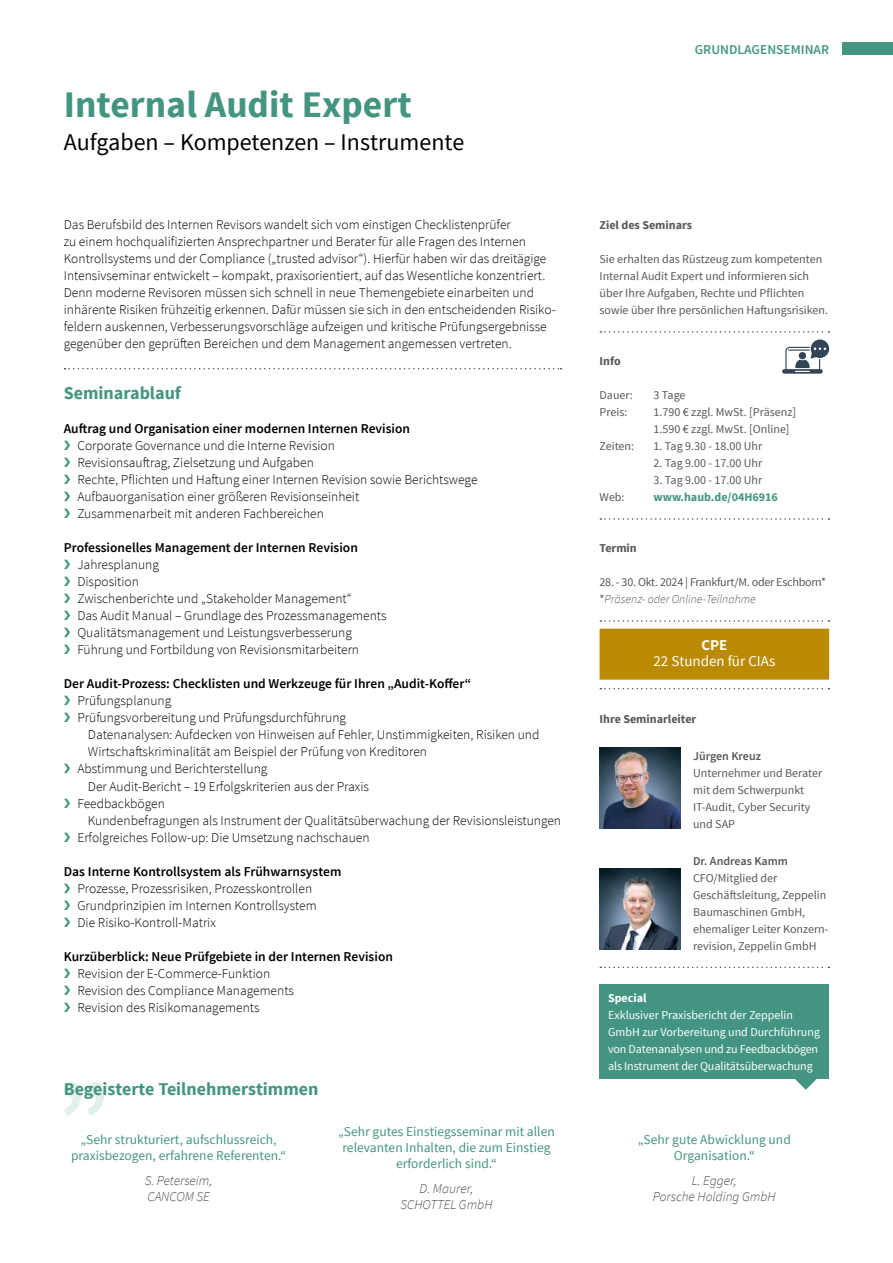
<style>
.page{position:relative;width:893px;height:1263px;background:#fff}
.page>*{position:absolute;margin:0;border:0;box-sizing:border-box;transform-origin:0 0}
.t1{font:700 37.5px "Source Sans Pro";color:#439582}
.t2{font:24px "Source Sans Pro";color:#000}
.t3{font:700 18px "Source Sans Pro";color:#439582}
.t4{font:15px "Source Sans Pro";color:#fff}
.t5{font:700 15px "Source Sans Pro";color:#fff}
.t6{font:300 13.5px/17px "Source Sans Pro";color:#000}
.t7{font:13.5px/16.2px "Source Sans Pro";color:#439582;text-align:center}
.t8{font:600 13.5px/17px "Source Sans Pro";color:#000}
.t9{font:italic 300 13.5px/16.2px "Source Sans Pro";color:#4a4a49;text-align:center}
.t10{font:600 13.5px "Source Sans Pro";color:#439582}
.t11{font:12px/17px "Source Sans Pro";color:#575756}
.t12{font:12px/17px "Source Sans Pro";letter-spacing:-.01em;color:#fff}
.t13{font:12px/17px "Source Sans Pro";letter-spacing:-.02em;color:#575756}
.t14{font:700 12px "Source Sans Pro";color:#575756}
.t15{font:600 12px "Source Sans Pro";color:#575756}
.t16{font:700 12px "Source Sans Pro";color:#439582}
.t17{font:700 12px "Source Sans Pro";color:#fff}
.s1{font-weight:600}
.s2{color:#439582}
.s3{font-weight:300}
.s4{font-weight:300;font-style:italic}
</style>
<div class="page">
<div style="left:842px;top:43px;width:51px;height:12px;background:#439582"></div>
<svg style="left:65px;top:368px;width:497px;height:1px"></svg>
<svg style="left:600px;top:331px;width:229px;height:2px"></svg>
<svg style="left:600px;top:518px;width:229px;height:2px"></svg>
<svg style="left:600px;top:620px;width:229px;height:2px"></svg>
<div style="left:600px;top:629px;width:229px;height:51px;background:#ba8a00"></div>
<svg style="left:600px;top:688px;width:229px;height:1px"></svg>
<svg style="left:600px;top:967px;width:229px;height:1px"></svg>
<img style="left:600px;top:747px;width:80px;height:81px">
<img style="left:600px;top:869px;width:80px;height:81px">
<div style="left:600px;top:984px;width:229px;height:94px;background:#439582"></div>
<svg style="left:791px;top:1078px;width:30px;height:12px"></svg>
<svg style="left:782px;top:339px;width:47px;height:35px"></svg>
<svg style="left:64px;top:1082px;width:40px;height:34px"></svg>
<h1 class="t1" style="left:64px;top:81px;width:349px">Internal Audit Expert</h1>
<h2 class="t2" style="left:64px;top:128px;width:402px">Aufgaben – Kompetenzen – Instrumente</h2>
<p class="t6" style="left:64px;top:216px;width:493px">Das Berufsbild des Internen Revisors wandelt sich vom einstigen Checklistenprüfer<br>zu einem hochqualifizierten Ansprechpartner und Berater für alle Fragen des Internen Kontrollsystems und der Compliance („trusted advisor“). Hierfür haben wir das dreitägige Intensivseminar entwickelt – kompakt, praxisorientiert, auf das Wesentliche konzentriert.<br>Denn moderne Revisoren müssen sich schnell in neue Themengebiete einarbeiten und inhärente Risiken frühzeitig erkennen. Dafür müssen sie sich in den entscheidenden Risiko&shy;feldern auskennen, Verbesserungsvorschläge aufzeigen und kritische Prüfungsergebnisse gegenüber den geprüften Bereichen und dem Management angemessen vertreten.</p>
<h3 class="t3" style="left:64px;top:382px;width:119px">Seminarablauf</h3>
<p class="t6" style="left:64px;top:420px;width:415px"><span class="s1">Auftrag und Organisation einer modernen Internen Revision<br></span><span class="s2">❯</span> Corporate Governance und die Interne Revision<br><span class="s2">❯</span> Revisionsauftrag, Zielsetzung und Aufgaben<br><span class="s2">❯</span> Rechte, Pflichten und Haftung einer Internen Revision sowie Berichtswege <span class="s2">❯</span> Aufbauorganisation einer größeren Revisionseinheit<br><span class="s2">❯</span> Zusammenarbeit mit anderen Fachbereichen</p>
<p class="t6" style="left:64px;top:539px;width:324px"><span class="s1">Professionelles Management der Internen Revision<br></span><span class="s2">❯</span> Jahresplanung<br><span class="s2">❯</span> Disposition<br><span class="s2">❯</span> Zwischenberichte und „Stakeholder Management“<br><span class="s2">❯</span> Das Audit Manual – Grundlage des Prozessmanagements <span class="s2">❯</span> Qualitätsmanagement und Leistungsverbesserung<br><span class="s2">❯</span> Führung und Fortbildung von Revisionsmitarbeitern</p>
<p class="t8" style="left:64px;top:676px;width:409px">Der Audit-Prozess: Checklisten und Werkzeuge für Ihren „Audit-Koffer“ <span class="s2">❯</span> <span class="s3">Prüfungsplanung<br></span><span class="s2">❯</span> <span class="s3">Prüfungsvorbereitung und Prüfungsdurchführung</span></p>
<p class="t6" style="left:88px;top:726px;width:453px">Datenanalysen: Aufdecken von Hinweisen auf Fehler, Unstimmigkeiten, Risiken und</p>
<p class="t6" style="left:88px;top:744px;width:341px">Wirtschaftskriminalität am Beispiel der Prüfung von Kreditoren</p>
<p class="t6" style="left:64px;top:761px;width:205px"><span class="s2">❯</span> Abstimmung und Berichterstellung</p>
<p class="t6" style="left:88px;top:778px;width:283px">Der Audit-Bericht – 19 Erfolgskriterien aus der Praxis</p>
<p class="t6" style="left:64px;top:795px;width:103px"><span class="s2">❯</span> Feedbackbögen</p>
<p class="t6" style="left:88px;top:812px;width:475px">Kundenbefragungen als Instrument der Qualitätsüberwachung der Revisionsleistungen</p>
<p class="t6" style="left:64px;top:829px;width:307px"><span class="s2">❯</span> Erfolgreiches Follow-up: Die Umsetzung nachschauen</p>
<p class="t6" style="left:64px;top:863px;width:279px"><span class="s1">Das Interne Kontrollsystem als Frühwarnsystem </span><span class="s2">❯</span> Prozesse, Prozessrisiken, Prozesskontrollen<br><span class="s2">❯</span> Grundprinzipien im Internen Kontrollsystem<br><span class="s2">❯</span> Die Risiko-Kontroll-Matrix</p>
<p class="t6" style="left:64px;top:948px;width:331px"><span class="s1">Kurzüberblick: Neue Prüfgebiete in der Internen Revision </span><span class="s2">❯</span> Revision der E-Commerce-Funktion<br><span class="s2">❯</span> Revision des Compliance Managements<br><span class="s2">❯</span> Revision des Risikomanagements</p>
<h3 class="t3" style="left:64px;top:1078px;width:256px">Begeisterte Teilnehmerstimmen</h3>
<p class="t7" style="left:71px;top:1131px;width:217px">„Sehr strukturiert, aufschlussreich, praxisbezogen, erfahrene Referenten.“</p>
<p class="t9" style="left:145px;top:1172px;width:69px;text-align:left">S. Peterseim,<br>CANCOM SE</p>
<p class="t7" style="left:338px;top:1123px;width:218px">„Sehr gutes Einstiegsseminar mit allen relevanten Inhalten, die zum Einstieg erforderlich sind.“</p>
<p class="t9" style="left:400px;top:1180px;width:94px">D. Maurer,<br>SCHOTTEL GmbH</p>
<p class="t10" style="left:695px;top:40px;width:136px">GRUNDLAGENSEMINAR</p>
<p class="t14" style="left:600px;top:217px;width:94px">Ziel des Seminars</p>
<p class="t11" style="left:600px;top:251px;width:230px">Sie erhalten das Rüstzeug zum kompetenten Internal Audit Expert und informieren sich über Ihre Aufgaben, Rechte und Pflichten sowie über Ihre persönlichen Haftungsrisiken.</p>
<p class="t14" style="left:600px;top:353px;width:23px">Info</p>
<p class="t11" style="left:600px;top:387px;width:35px">Dauer:</p>
<p class="t11" style="left:654px;top:387px;width:33px">3 Tage</p>
<p class="t11" style="left:600px;top:404px;width:29px">Preis:</p>
<p class="t11" style="left:654px;top:404px;width:144px">1.790 € zzgl. MwSt. [Präsenz]<br>1.590 € zzgl. MwSt. [Online]</p>
<p class="t11" style="left:600px;top:438px;width:36px">Zeiten:</p>
<p class="t11" style="left:654px;top:438px;width:110px">1. Tag 9.30 - 18.00 Uhr</p>
<p class="t11" style="left:654px;top:455px;width:110px">2. Tag 9.00 - 17.00 Uhr</p>
<p class="t11" style="left:654px;top:472px;width:110px">3. Tag 9.00 - 17.00 Uhr</p>
<p class="t11" style="left:600px;top:489px;width:27px">Web:</p>
<p class="t16" style="left:654px;top:489px;width:126px">www.haub.de/04H6916</p>
<p class="t14" style="left:600px;top:540px;width:39px">Termin</p>
<p class="t13" style="left:600px;top:574px;width:228px">28. - 30. Okt. 2024 | Frankfurt/M. oder Eschborn* *<span class="s4">Präsenz- oder Online-Teilnahme</span></p>
<p class="t5" style="left:701px;top:635px;width:28px">CPE</p>
<p class="t4" style="left:653px;top:652px;width:123px">22 Stunden für CIAs</p>
<p class="t14" style="left:600px;top:712px;width:98px">Ihre Seminarleiter</p>
<p class="t15" style="left:693px;top:749px;width:69px">Jürgen Kreuz</p>
<p class="t11" style="left:693px;top:765px;width:131px">Unternehmer und Berater mit dem Schwerpunkt<br>IT-Audit, Cyber Security und SAP</p>
<p class="t15" style="left:693px;top:853px;width:96px">Dr. Andreas Kamm</p>
<p class="t11" style="left:693px;top:869px;width:137px">CFO/Mitglied der<br>Geschäftsleitung, Zeppelin<br>Baumaschinen GmbH, ehemaliger Leiter Konzern&shy;revision, Zeppelin GmbH</p>
<p class="t17" style="left:608px;top:990px;width:40px">Special</p>
<p class="t12" style="left:608px;top:1007px;width:213px">Exklusiver Praxisbericht der Zeppelin GmbH zur Vorbereitung und Durchführung von Datenanalysen und zu Feedbackbögen als Instrument der Qualitätsüberwachung</p>
<p class="t7" style="left:638px;top:1131px;width:154px">„Sehr gute Abwicklung und<br>Organisation.“</p>
<p class="t9" style="left:653px;top:1172px;width:124px">L. Egger,<br>Porsche Holding GmbH</p>
</div>
